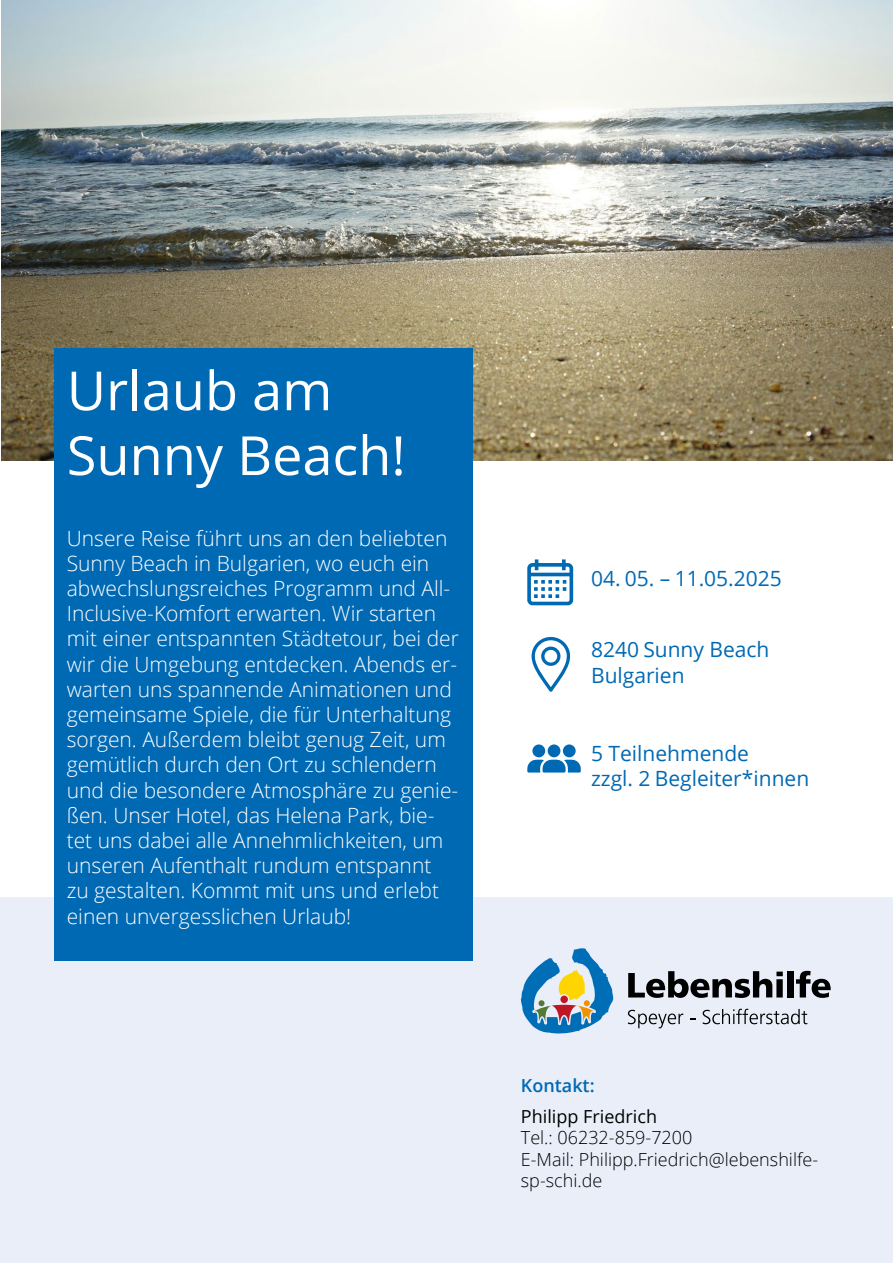
<style>
.page{position:relative;width:893px;height:1263px;background:#fff}
.page>*{position:absolute;margin:0;border:0;box-sizing:border-box;transform-origin:0 0}
.t1{font:54px/64.8px "Open Sans";color:#fff}
.t2{font:300 21px/25.2px "Open Sans";color:#fff}
.t3{font:21px/25.2px "Open Sans";color:#0069b4}
.t4{font:300 18px/21.6px "Open Sans";color:#000}
.t5{font:18px "Open Sans";color:#000}
.t6{font:600 18px "Open Sans";color:#0069b4}
</style>
<div class="page">
<img style="left:1px;top:0;width:892px;height:460px">
<div style="left:0;top:897px;width:893px;height:366px;background:#e9eef9"></div>
<div style="left:54px;top:349px;width:418px;height:612px;background:#0069b4"></div>
<svg style="left:628px;top:971px;width:155px;height:27px"></svg>
<div style="left:787px;top:971px;width:6px;height:26px;background:#000"></div>
<svg style="left:796px;top:971px;width:35px;height:27px"></svg>
<svg style="left:628px;top:1010px;width:55px;height:18px"></svg>
<svg style="left:703px;top:1009px;width:104px;height:15px"></svg>
<svg style="left:521px;top:948px;width:92px;height:85px"></svg>
<svg style="left:531px;top:637px;width:39px;height:55px"></svg>
<svg style="left:527px;top:559px;width:46px;height:46px"></svg>
<svg style="left:527px;top:759px;width:54px;height:13px"></svg>
<div style="left:548px;top:744px;width:12px;height:13px;background:#0069b4;border-radius:50%"></div>
<div style="left:563px;top:744px;width:13px;height:13px;background:#0069b4;border-radius:50%"></div>
<div style="left:532px;top:744px;width:13px;height:13px;background:#0069b4;border-radius:50%"></div>
<h1 class="t1" style="left:67px;top:357px;width:340px">Urlaub am<br>Sunny Beach!</h1>
<p class="t2" style="left:67px;top:525px;width:394px">Unsere Reise führt uns an den beliebten Sunny Beach in Bulgarien, wo euch ein abwechslungsreiches Programm und All-Inclusive-Komfort erwarten. Wir starten mit einer entspannten Städtetour, bei der wir die Umgebung entdecken. Abends er&shy;warten uns spannende Animationen und gemeinsame Spiele, die für Unterhaltung sorgen. Außerdem bleibt genug Zeit, um gemütlich durch den Ort zu schlendern und die besondere Atmosphäre zu genie&shy;ßen. Unser Hotel, das Helena Park, bie&shy;tet uns dabei alle Annehmlichkeiten, um unseren Aufenthalt rundum entspannt<br>zu gestalten. Kommt mit uns und erlebt einen unvergesslichen Urlaub!</p>
<p class="t3" style="left:591px;top:565px;width:192px">04. 05. – 11.05.2025</p>
<p class="t3" style="left:591px;top:637px;width:180px">8240 Sunny Beach<br>Bulgarien</p>
<p class="t3" style="left:591px;top:740px;width:220px">5 Teilnehmende<br>zzgl. 2 Begleiter*innen</p>
<p class="t6" style="left:521px;top:1073px;width:75px">Kontakt:</p>
<p class="t5" style="left:521px;top:1104px;width:138px">Philipp Friedrich</p>
<p class="t4" style="left:521px;top:1126px;width:299px">Tel.: 06232-859-7200<br>E-Mail: Philipp.Friedrich@lebenshilfe&shy;sp-schi.de</p>
</div>
